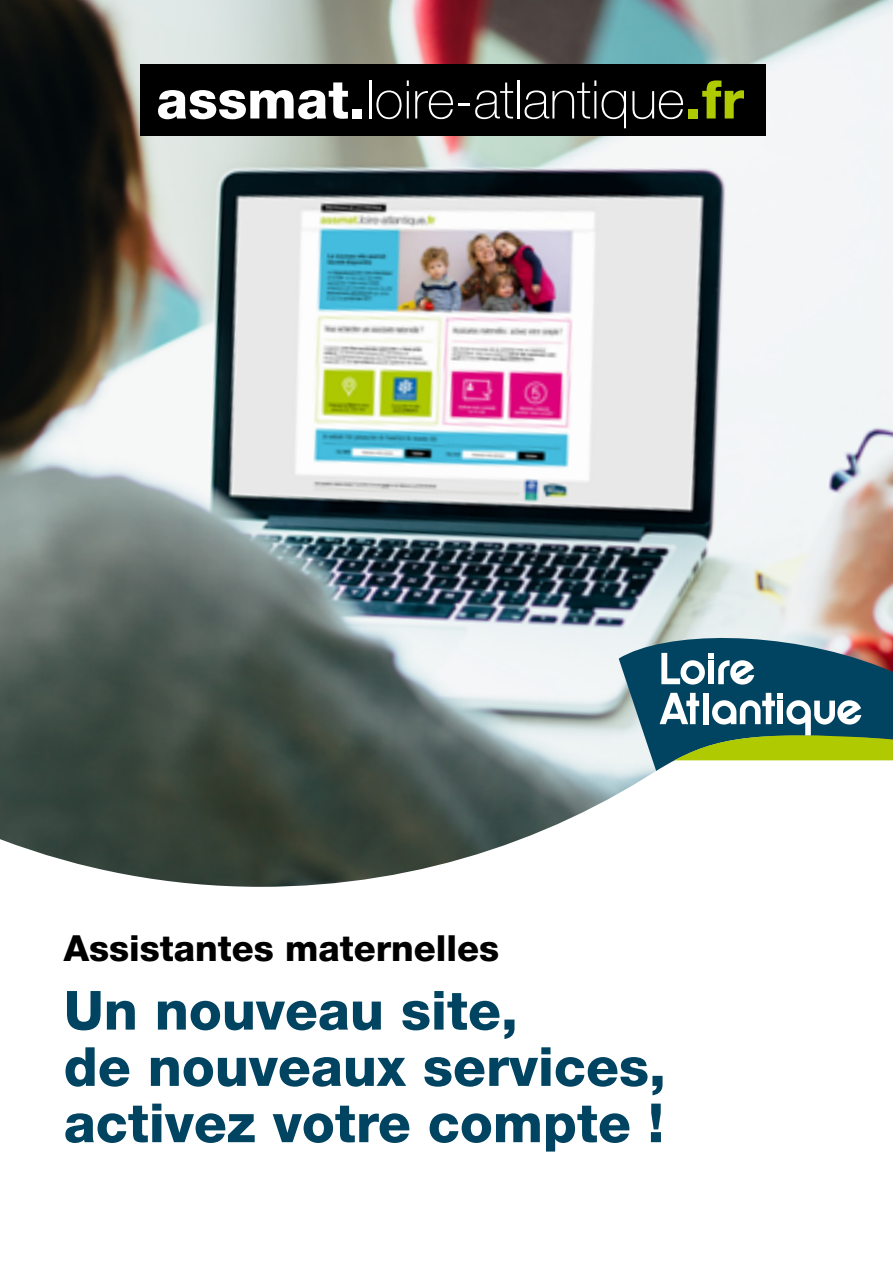
<style>
.page{position:relative;width:893px;height:1276px;background:#fff}
.page>*{position:absolute;margin:0;border:0;box-sizing:border-box;transform-origin:0 0}
.t1{font:800 54px/56.2px "Helvetica Neue LT";color:#004461}
.t2{font:100 53.32px "Helvetica Neue LT";color:#fff}
.t3{font:800 36px "Helvetica Neue LT";color:#000}
.s1{font-weight:800}
.s2{font-weight:800;color:#afca00}
</style>
<div class="page">
<img style="left:0;top:0;width:893px;height:887px">
<svg style="left:619px;top:629px;width:274px;height:142px"></svg>
<div style="left:140px;top:64px;width:625px;height:72px;background:#000"></div>
<p class="t2" style="left:156px;top:69px;width:589px"><span class="s1">assmat.</span>loire-atlantique<span class="s2">.fr</span></p>
<p class="t3" style="left:64px;top:926px;width:437px">Assistantes maternelles</p>
<p class="t1" style="left:64px;top:982px;width:604px">Un nouveau site,<br>de nouveaux services, activez votre compte !</p>
</div>
